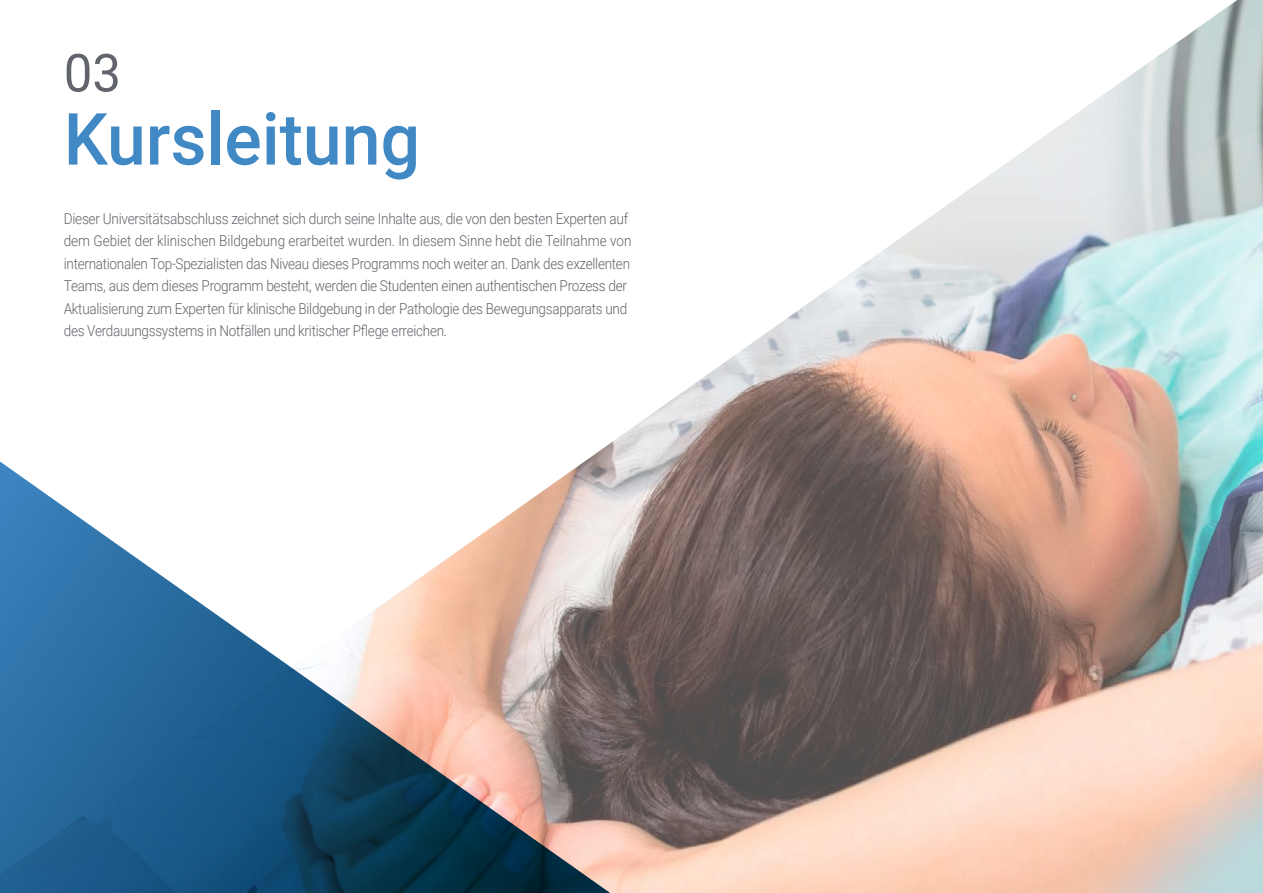
<style>
.page{position:relative;width:1263px;height:893px;background:#fff}
.page>*{position:absolute;margin:0;border:0;box-sizing:border-box;transform-origin:0 0}
.t1{font:500 72px "Roboto";color:#4089c5}
.t2{font:52.5px "Roboto";color:#61646a}
.t3{font:300 15px/22.5px "Roboto";letter-spacing:-.02em;color:#61646a;scale:.91 1}
</style>
<div class="page">
<img style="left:607px;top:0;width:656px;height:893px">
<svg style="left:0;top:446px;width:640px;height:447px"></svg>
<h2 class="t2" style="left:64px;top:36px;width:59px">03</h2>
<h1 class="t1" style="left:64px;top:89px;width:358px">Kursleitung</h1>
<p class="t3" style="left:64px;top:207px;width:625px">Dieser Universitätsabschluss zeichnet sich durch seine Inhalte aus, die von den besten Experten auf dem Gebiet der klinischen Bildgebung erarbeitet wurden. In diesem Sinne hebt die Teilnahme von internationalen Top-Spezialisten das Niveau dieses Programms noch weiter an. Dank des exzellenten Teams, aus dem dieses Programm besteht, werden die Studenten einen authentischen Prozess der Aktualisierung zum Experten für klinische Bildgebung in der Pathologie des Bewegungsapparats und des Verdauungssystems in Notfällen und kritischer Pflege erreichen.</p>
</div>
